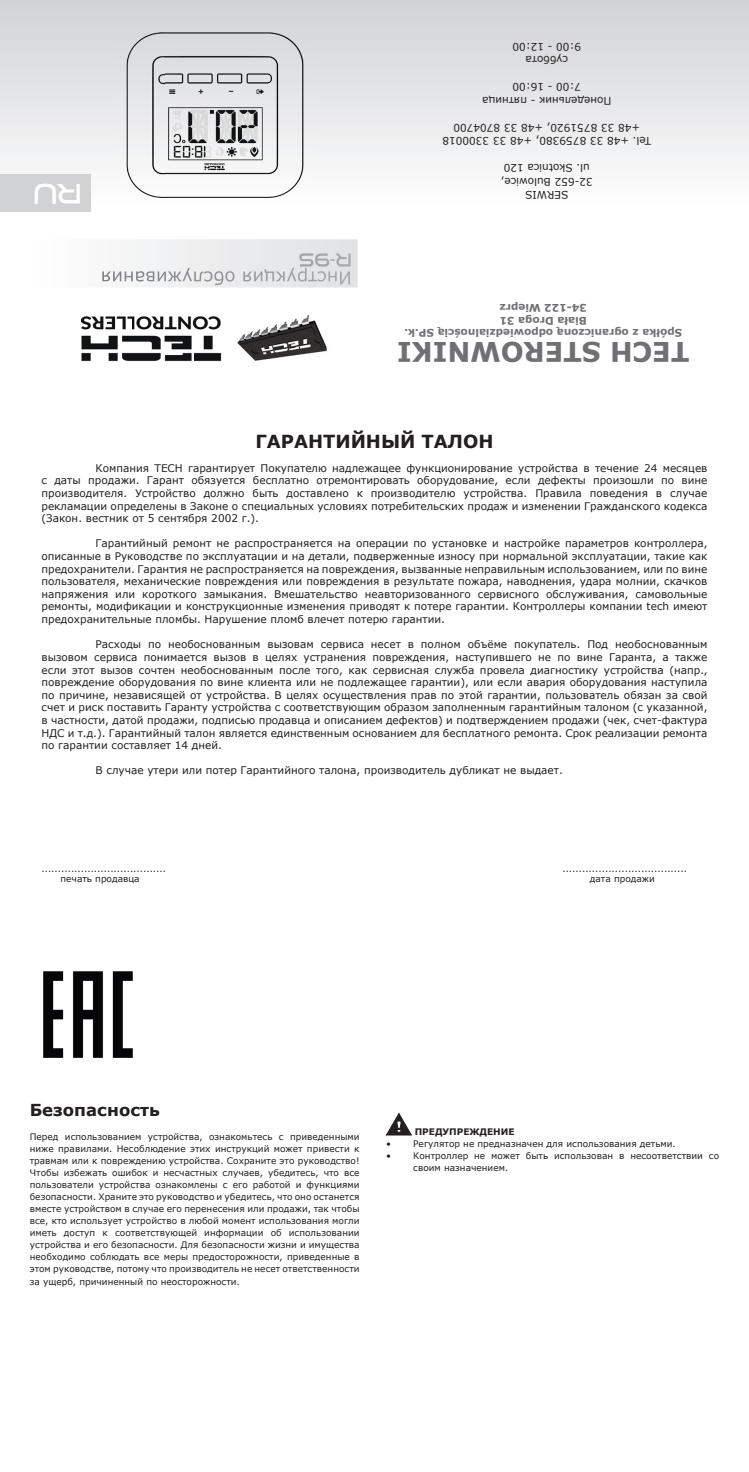
<style>
.page{position:relative;width:749px;height:1472px;background:#fff}
.page>*{position:absolute;margin:0;border:0;box-sizing:border-box;transform-origin:0 0}
.t1{font:700 27px "Verdana";color:#6f7073}
.t2{font:27px "Good Times Rg";color:#fff}
.t3{font:18px "Verdana";color:#6f7073}
.t4{font:700 18px "Verdana";color:#231f20}
.t5{font:18px "Good Times Rg";color:#6f7073}
.t6{font:700 16.5px "Verdana";color:#231f20}
.t7{font:10.5px/12.6px "Verdana";color:#231f20;text-align:center}
.t8{font:700 10.5px/12.6px "Verdana";color:#6f7073;text-align:center}
.t9{font:9px/12px "Verdana";color:#231f20;text-align:justify}
.t10{font:700 9px "Verdana";color:#231f20}
</style>
<div class="page">
<svg style="left:0;top:0;width:748px;height:167px"></svg>
<img style="left:82px;top:315px;width:245px;height:47px">
<svg style="left:125px;top:239px;width:232px;height:48px"></svg>
<div style="left:102px;top:268px;width:248px;height:17px;background:#ececee"></div>
<div style="left:299px;top:253px;width:51px;height:13px;background:#e3e4e6"></div>
<svg style="left:386px;top:1113px;width:25px;height:21px"></svg>
<img style="left:114px;top:20px;width:201px;height:178px">
<div style="left:0;top:174px;width:91px;height:38px;background:#d1d2d4"></div>
<img style="left:44px;top:971px;width:89px;height:86px">
<p class="t7" style="left:581px;top:67px;width:70px;line-height:13.5px;rotate:-180deg">суббота<br>9:00 - 12:00</p>
<p class="t7" style="left:611px;top:107px;width:130px;line-height:13.5px;rotate:-180deg">Понедельник - пятница<br>7:00 - 16:00</p>
<h1 class="t2" style="left:82px;top:210px;width:50px;rotate:-180deg">ru</h1>
<h2 class="t5" style="left:351px;top:271px;width:55px;rotate:-180deg">R-9s</h2>
<h2 class="t3" style="left:351px;top:290px;width:252px;rotate:-180deg">Инструкция обслуживания</h2>
<p class="t7" style="left:651px;top:148px;width:210px;line-height:13.5px;rotate:-180deg">Tel. +48 33 8759380, +48 33 3300018 +48 33 8751920, +48 33 8704700</p>
<p class="t7" style="left:592px;top:202px;width:93px;line-height:13.5px;rotate:-180deg">SERWIS<br>32-652 Bulowice, ul. Skotnica 120</p>
<p class="t8" style="left:682px;top:340px;width:279px;rotate:-180deg">Spółka z ograniczoną odpowiedzialnością SP.k.<br>Biała Droga 31<br>34-122 Wieprz</p>
<h1 class="t1" style="left:689px;top:371px;width:293px;rotate:-180deg">TECH STEROWNIKI</h1>
<h2 class="t4" style="left:255px;top:429px;width:239px">ГАРАНТИЙНЫЙ ТАЛОН</h2>
<p class="t7" style="left:41px;top:461px;width:667px;text-align:justify;text-indent:54px">Компания TECH гарантирует Покупателю надлежащее функционирование устройства в течение 24 месяцев с даты продажи. Гарант обязуется бесплатно отремонтировать оборудование, если дефекты произошли по вине производителя. Устройство должно быть доставлено к производителю устройства. Правила поведения в случае рекламации определены в Законе о специальных условиях потребительских продаж и изменении Гражданского кодекса (Закон. вестник от 5 сентября 2002 г.).</p>
<p class="t7" style="left:41px;top:537px;width:667px;text-align:justify;text-indent:54px">Гарантийный ремонт не распространяется на операции по установке и настройке параметров контроллера, описанные в Руководстве по эксплуатации и на детали, подверженные износу при нормальной эксплуатации, такие как предохранители. Гарантия не распространяется на повреждения, вызванные неправильным использованием, или по вине пользователя, механические повреждения или повреждения в результате пожара, наводнения, удара молнии, скачков напряжения или короткого замыкания. Вмешательство неавторизованного сервисного обслуживания, самовольные ремонты, модификации и конструкционные изменения приводят к потере гарантии. Контроллеры компании tech имеют предохранительные пломбы. Нарушение пломб влечет потерю гарантии.</p>
<p class="t7" style="left:41px;top:638px;width:667px;text-align:justify;text-indent:54px">Расходы по необоснованным вызовам сервиса несет в полном объёме покупатель. Под необоснованным вызовом сервиса понимается вызов в целях устранения повреждения, наступившего не по вине Гаранта, а также если этот вызов сочтен необоснованным после того, как сервисная служба провела диагностику устройства (напр., повреждение оборудования по вине клиента или не подлежащее гарантии), или если авария оборудования наступила по причине, независящей от устройства. В целях осуществления прав по этой гарантии, пользователь обязан за свой счет и риск поставить Гаранту устройства с соответствующим образом заполненным гарантийным талоном (с указанной, в частности, датой продажи, подписью продавца и описанием дефектов) и подтверждением продажи (чек, счет-фактура НДС и т.д.). Гарантийный талон является единственным основанием для бесплатного ремонта. Срок реализации ремонта по гарантии составляет 14 дней.</p>
<p class="t7" style="left:95px;top:764px;width:468px">В случае утери или потер Гарантийного талона, производитель дубликат не выдает.</p>
<p class="t9" style="left:41px;top:862px;width:126px">......................................</p>
<p class="t9" style="left:562px;top:862px;width:126px">......................................</p>
<p class="t9" style="left:60px;top:873px;width:81px">печать продавца</p>
<p class="t9" style="left:589px;top:873px;width:66px">дата продажи</p>
<h3 class="t6" style="left:30px;top:1097px;width:131px">Безопасность</h3>
<p class="t9" style="left:30px;top:1130px;width:331px">Перед использованием устройства, ознакомьтесь с приведенными ниже правилами. Несоблюдение этих инструкций может привести к травмам или к повреждению устройства. Сохраните это руководство!<br>Чтобы избежать ошибок и несчастных случаев, убедитесь, что все пользователи устройства ознакомлены с его работой и функциями безопасности. Храните это руководство и убедитесь, что оно останется вместе устройством в случае его перенесения или продажи, так чтобы все, кто использует устройство в любой момент использования могли иметь доступ к соответствующей информации об использовании устройства и его безопасности. Для безопасности жизни и имущества необходимо соблюдать все меры предосторожности, приведенные в этом руководстве, потому что производитель не несет ответственности</p>
<p class="t9" style="left:30px;top:1275px;width:211px">за ущерб, причиненный по неосторожности.</p>
<p class="t10" style="left:414px;top:1125px;width:101px">ПРЕДУПРЕЖДЕНИЕ</p>
<p class="t9" style="left:386px;top:1137px;width:6px">•</p>
<p class="t9" style="left:413px;top:1137px;width:264px">Регулятор не предназначен для использования детьми.</p>
<p class="t9" style="left:386px;top:1149px;width:6px">•</p>
<p class="t9" style="left:413px;top:1149px;width:307px">Контроллер не может быть использован в несоответствии со своим назначением.</p>
</div>
